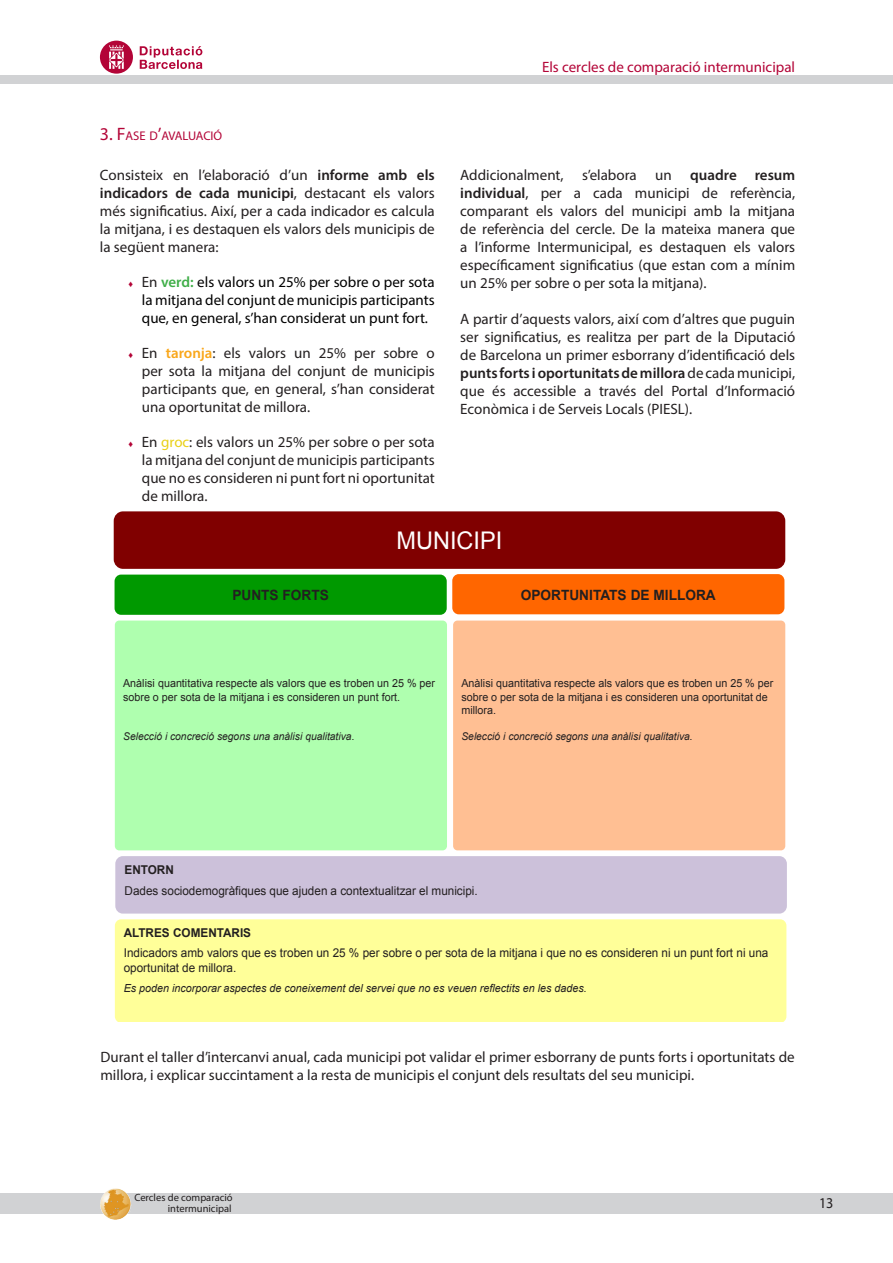
<style>
.page{position:relative;width:893px;height:1263px;background:#fff}
.page>*{position:absolute;margin:0;border:0;box-sizing:border-box;transform-origin:0 0}
.t1{font:24.3px "Arial";color:#fff}
.t2{font:15px/18px "Myriad Pro";color:#231f20;text-align:justify}
.t3{font:15px/18px "Myriad Pro";color:#000;text-align:justify}
.t4{font:15px "Myriad Pro";color:#b30437}
.t5{font:15px "Myriad Pro";color:#231f20;scale:.94 1}
.t6{font:700 14.1px "Arial";color:#231f20}
.t7{font:12.6px "Myriad Pro";letter-spacing:-.01em;color:#b30437}
.t8{font:12.15px/14.5px "Arial";color:#231f20}
.t9{font:700 12.15px "Arial";color:#231f20}
.t10{font:11.1px/13.4px "Arial";color:#231f20}
.t11{font:italic 11.1px "Arial";color:#231f20}
.t12{font:italic 10.65px "Arial";color:#231f20}
.t13{font:10.5px/10.8px "Myriad Pro";color:#231f20;text-align:right}
.s1{font-size:18px}
.s2{font-weight:600}
.s3{font-family:"Arial";font-size:9px;color:#b30437}
.s4{color:#231f20}
.s5{font-weight:600;color:#40ae49}
.s6{font-weight:600;color:#f9a71b}
.s7{color:#e9d018}
</style>
<div class="page">
<div style="left:0;top:1193px;width:893px;height:21px;background:#d1d2d4"></div>
<div style="left:0;top:75px;width:893px;height:8px;background:#d1d2d4"></div>
<svg style="left:140px;top:46px;width:62px;height:23px"></svg>
<svg style="left:100px;top:41px;width:33px;height:32px"></svg>
<img style="left:100px;top:1188px;width:31px;height:32px">
<div style="left:114px;top:511px;width:671px;height:58px;background:#800000;border-radius:9px"></div>
<div style="left:115px;top:575px;width:332px;height:40px;background:#090;border-radius:7px"></div>
<div style="left:452px;top:574px;width:332px;height:40px;background:#f60;border-radius:7px"></div>
<div style="left:115px;top:620px;width:332px;height:230px;background:#afffaf;border-radius:4px"></div>
<div style="left:453px;top:620px;width:332px;height:230px;background:#ffbf93;border-radius:4px"></div>
<div style="left:115px;top:856px;width:672px;height:57px;background:#ccc1da;border-radius:8px"></div>
<div style="left:115px;top:919px;width:671px;height:102px;background:#ff9"></div>
<p class="t7" style="left:100px;top:128px;width:124px"><span class="s1">3. F</span>ASE D<span class="s1">’</span>AVALUACIÓ</p>
<p class="t2" style="left:100px;top:166px;width:336px">Consisteix en l’elaboració d’un <span class="s2">informe amb els indicadors de cada municipi</span>, destacant els valors més significatius. Així, per a cada indicador es calcula la mitjana, i es destaquen els valors dels municipis de la següent manera:</p>
<p class="t3" style="left:142px;top:273px;width:294px;text-indent:-14px"><span class="s3">♦</span> <span class="s4">En</span> <span class="s5">verd:</span> els valors un 25% per sobre o per sota la mitjana del conjunt de municipis participants que, en general, s’han considerat un punt fort.</p>
<p class="t2" style="left:142px;top:344px;width:294px;text-indent:-14px"><span class="s3">♦</span> En <span class="s6">taronja</span>: els valors un 25% per sobre o per sota la mitjana del conjunt de municipis participants que, en general, s’han considerat una oportunitat de millora.</p>
<p class="t2" style="left:142px;top:433px;width:294px;text-indent:-14px"><span class="s3">♦</span> En <span class="s7">groc</span>: els valors un 25% per sobre o per sota la mitjana del conjunt de municipis participants que no es consideren ni punt fort ni oportunitat de millora.</p>
<p class="t4" style="left:542px;top:57px;width:255px">Els cercles de comparació intermunicipal</p>
<p class="t2" style="left:460px;top:166px;width:336px">Addicionalment, s’elabora un <span class="s2">quadre resum individual</span>, per a cada municipi de referència, comparant els valors del municipi amb la mitjana de referència del cercle. De la mateixa manera que a l’informe Intermunicipal, es destaquen els valors específicament significatius (que estan com a mínim un 25% per sobre o per sota la mitjana).</p>
<p class="t2" style="left:460px;top:310px;width:336px">A partir d’aquests valors, així com d’altres que puguin ser significatius, es realitza per part de la Diputació de Barcelona un primer esborrany d’identificació dels <span class="s2">punts forts i oportunitats de millora</span> de cada municipi, que és accessible a través del Portal d’Informació Econòmica i de Serveis Locals (PIESL).</p>
<h1 class="t1" style="left:397px;top:524px;width:107px">MUNICIPI</h1>
<p class="t6" style="left:232px;top:585px;width:98px">PUNTS FORTS</p>
<p class="t6" style="left:521px;top:585px;width:196px">OPORTUNITATS DE MILLORA</p>
<p class="t10" style="left:123px;top:677px;width:313px">Anàlisi quantitativa respecte als valors que es troben un 25 % per sobre o per sota de la mitjana i es consideren un punt fort.</p>
<p class="t12" style="left:123px;top:730px;width:233px">Selecció i concreció segons una anàlisi qualitativa.</p>
<p class="t10" style="left:461px;top:677px;width:313px">Anàlisi quantitativa respecte als valors que es troben un 25 % per sobre o per sota de la mitjana i es consideren una oportunitat de millora.</p>
<p class="t12" style="left:461px;top:730px;width:233px">Selecció i concreció segons una anàlisi qualitativa.</p>
<p class="t9" style="left:125px;top:861px;width:51px">ENTORN</p>
<p class="t8" style="left:125px;top:883px;width:355px">Dades sociodemogràfiques que ajuden a contextualitzar el municipi.</p>
<p class="t9" style="left:124px;top:924px;width:129px">ALTRES COMENTARIS</p>
<p class="t8" style="left:124px;top:946px;width:646px">Indicadors amb valors que es troben un 25 % per sobre o per sota de la mitjana i que no es consideren ni un punt fort ni una oportunitat de millora.</p>
<p class="t11" style="left:124px;top:980px;width:465px">Es poden incorporar aspectes de coneixement del servei que no es veuen reflectits en les dades.</p>
<p class="t2" style="left:100px;top:1048px;width:696px">Durant el taller d’intercanvi anual, cada municipi pot validar el primer esborrany de punts forts i oportunitats de millora, i explicar succintament a la resta de municipis el conjunt dels resultats del seu municipi.</p>
<p class="t13" style="left:134px;top:1192px;width:100px">Cercles de comparació intermunicipal</p>
<p class="t5" style="left:819px;top:1194px;width:17px">13</p>
</div>
